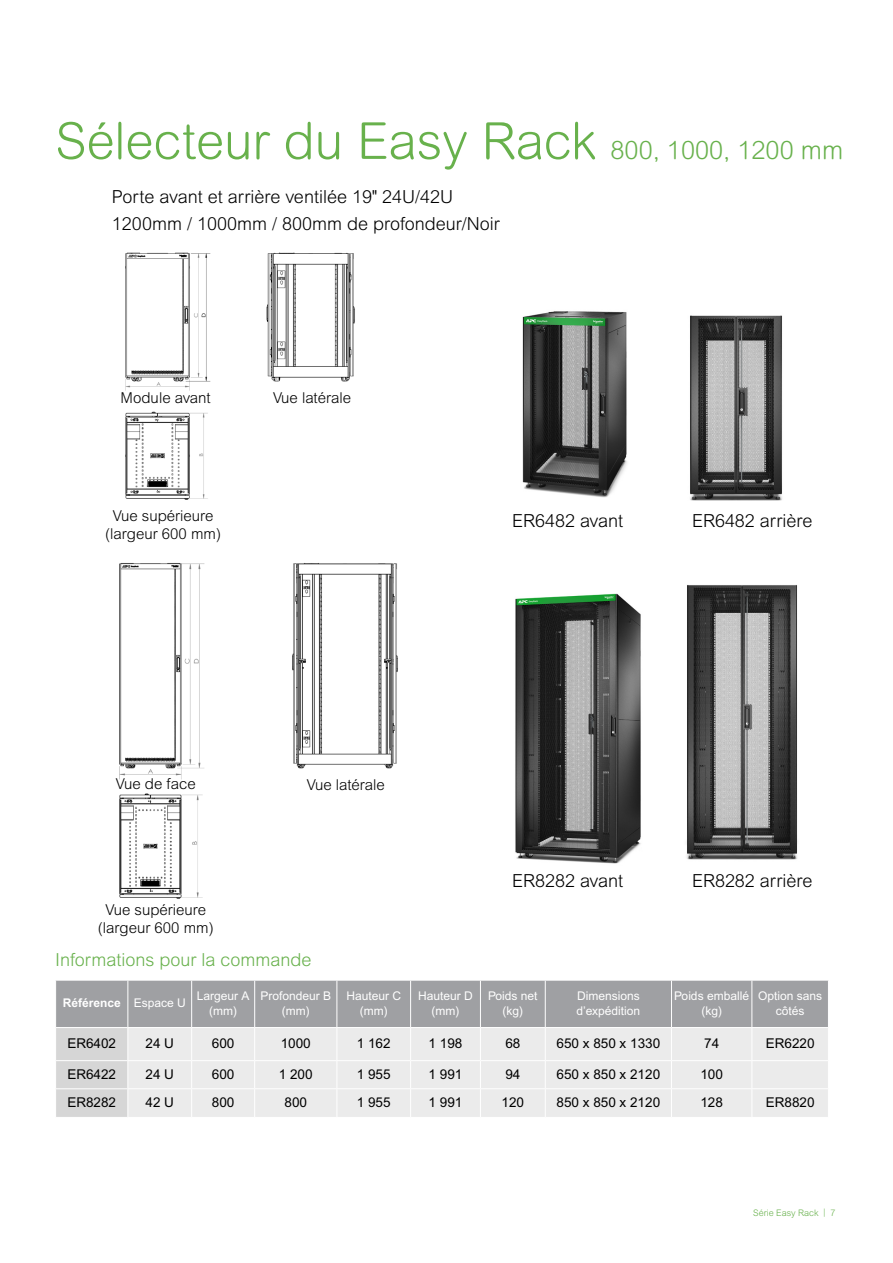
<style>
.page{position:relative;width:893px;height:1263px;background:#fff}
.page>*{position:absolute;margin:0;border:0;box-sizing:border-box;transform-origin:0 0}
.t1{font:300 51px "Arial Rounded MT Pro";color:#68b14c}
.t2{font:300 18px/27px "Arial MT Pro";color:#000}
.t3{font:300 18px "Arial MT Pro";color:#68b14c}
.t4{font:300 15px/18px "Arial MT Pro";color:#000;text-align:center}
.t5{font:13.5px "Arial MT Pro";color:#000}
.t6{font:12px/14.4px "Arial MT Pro";color:#fff;text-align:center}
.t7{font:700 12px "Arial MT Std";color:#fff}
.t8{font:300 9px "Arial MT Std";color:#68b14c}
.s1{font-size:25.5px}
.s2{font-family:"Arial MT Pro";font-weight:400}
</style>
<div class="page">
<img style="left:125px;top:252px;width:230px;height:248px">
<img style="left:119px;top:563px;width:279px;height:336px">
<img style="left:686px;top:585px;width:112px;height:275px">
<img style="left:515px;top:593px;width:126px;height:271px">
<img style="left:690px;top:315px;width:92px;height:186px">
<img style="left:522px;top:311px;width:105px;height:187px">
<svg style="left:56px;top:980px;width:773px;height:137px;background:#d1d1d2"></svg>
<h1 class="t1" style="left:55px;top:111px;width:789px">Sélecteur du Easy Rack <span class="s1">800, 1000, 1200 mm</span></h1>
<h2 class="t2" style="left:112px;top:184px;width:389px">Porte avant et arrière ventilée 19" 24U/42U<br>1200mm / 1000mm / 800mm de profondeur/Noir</h2>
<p class="t4" style="left:121px;top:389px;width:92px">Module avant</p>
<p class="t4" style="left:273px;top:389px;width:80px">Vue latérale</p>
<p class="t4" style="left:105px;top:507px;width:117px">Vue supérieure (largeur 600 mm)</p>
<p class="t4" style="left:116px;top:775px;width:81px">Vue de face</p>
<p class="t4" style="left:307px;top:776px;width:80px">Vue latérale</p>
<p class="t4" style="left:98px;top:901px;width:117px">Vue supérieure (largeur 600 mm)</p>
<h2 class="t2" style="left:512px;top:508px;width:113px">ER6482 avant</h2>
<h2 class="t2" style="left:692px;top:508px;width:122px">ER6482 arrière</h2>
<h2 class="t2" style="left:512px;top:868px;width:113px">ER8282 avant</h2>
<h2 class="t2" style="left:692px;top:868px;width:122px">ER8282 arrière</h2>
<h2 class="t3" style="left:55px;top:949px;width:258px">Informations pour la commande</h2>
<p class="t7" style="left:63px;top:996px;width:125px">Référence <span class="s2">Espace U</span></p>
<p class="t6" style="left:197px;top:989px;width:54px">Largeur A (mm)</p>
<p class="t6" style="left:260px;top:989px;width:72px">Profondeur B (mm)</p>
<p class="t6" style="left:346px;top:989px;width:56px">Hauteur C (mm)</p>
<p class="t6" style="left:418px;top:989px;width:56px">Hauteur D (mm)</p>
<p class="t6" style="left:488px;top:989px;width:51px">Poids net (kg)</p>
<p class="t6" style="left:576px;top:989px;width:65px;text-align:left">Dimensions d’expédition</p>
<p class="t6" style="left:674px;top:989px;width:76px">Poids emballé (kg)</p>
<p class="t6" style="left:758px;top:989px;width:66px">Option sans côtés</p>
<p class="t5" style="left:67px;top:1035px;width:50px">ER6402</p>
<p class="t5" style="left:146px;top:1035px;width:30px">24 U</p>
<p class="t5" style="left:212px;top:1035px;width:24px">600</p>
<p class="t5" style="left:281px;top:1035px;width:32px">1000</p>
<p class="t5" style="left:357px;top:1035px;width:35px">1 162</p>
<p class="t5" style="left:429px;top:1035px;width:35px">1 198</p>
<p class="t5" style="left:505px;top:1035px;width:17px">68</p>
<p class="t5" style="left:557px;top:1035px;width:105px">650 x 850 x 1330</p>
<p class="t5" style="left:704px;top:1035px;width:17px">74</p>
<p class="t5" style="left:766px;top:1035px;width:50px">ER6220</p>
<p class="t5" style="left:67px;top:1066px;width:50px">ER6422</p>
<p class="t5" style="left:145px;top:1066px;width:30px">24 U</p>
<p class="t5" style="left:212px;top:1066px;width:24px">600</p>
<p class="t5" style="left:279px;top:1066px;width:35px">1 200</p>
<p class="t5" style="left:357px;top:1066px;width:35px">1 955</p>
<p class="t5" style="left:429px;top:1066px;width:35px">1 991</p>
<p class="t5" style="left:505px;top:1066px;width:17px">94</p>
<p class="t5" style="left:557px;top:1066px;width:105px">650 x 850 x 2120</p>
<p class="t5" style="left:700px;top:1066px;width:24px">100</p>
<p class="t5" style="left:67px;top:1094px;width:50px">ER8282</p>
<p class="t5" style="left:145px;top:1094px;width:30px">42 U</p>
<p class="t5" style="left:212px;top:1094px;width:24px">800</p>
<p class="t5" style="left:285px;top:1094px;width:24px">800</p>
<p class="t5" style="left:357px;top:1094px;width:35px">1 955</p>
<p class="t5" style="left:429px;top:1094px;width:35px">1 991</p>
<p class="t5" style="left:502px;top:1094px;width:24px">120</p>
<p class="t5" style="left:557px;top:1094px;width:105px">850 x 850 x 2120</p>
<p class="t5" style="left:700px;top:1094px;width:24px">128</p>
<p class="t5" style="left:766px;top:1094px;width:50px">ER8820</p>
<p class="t8" style="left:753px;top:1207px;width:84px">Série Easy Rack | 7</p>
</div>
